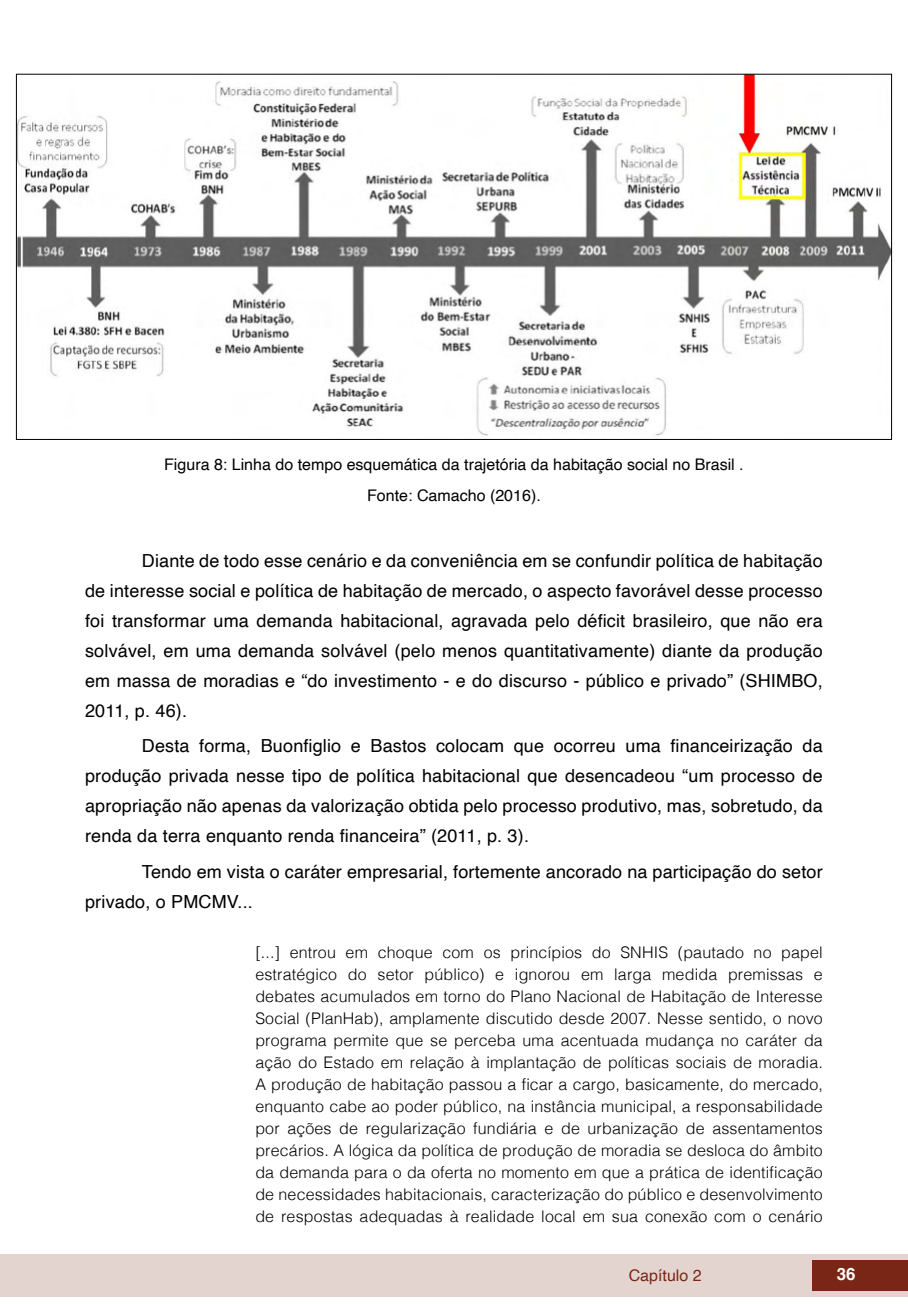
<style>
.page{position:relative;width:908px;height:1304px;background:#fff}
.page>*{position:absolute;margin:0;border:0;box-sizing:border-box;transform-origin:0 0}
.txt{font:18px/30px "Helvetica";letter-spacing:.01em;color:#000;text-align:justify}
.t1{font:700 16.8px "Helvetica";color:#fff}
.citacoes{font:300 16px/22px "Helvetica";letter-spacing:.01em;color:#000;text-align:justify}
.imagens_graf_tab{font:16px "Helvetica";color:#000}
.t2{font:16px "Helvetica";color:#7a2616}
</style>
<div class="page">
<div style="left:0;top:1254px;width:906px;height:43px;background:#e4d4d0"></div>
<div style="left:812px;top:1261px;width:95px;height:30px;background:#7a2616"></div>
<img style="left:18px;top:76px;width:871px;height:360px">
<p class="imagens_graf_tab" style="left:164px;top:453px;width:580px">Figura 8: Linha do tempo esquemática da trajetória da habitação social no Brasil .</p>
<p class="imagens_graf_tab" style="left:367px;top:483px;width:175px">Fonte: Camacho (2016).</p>
<p class="txt" style="left:85px;top:546px;width:738px;text-indent:57px">Diante de todo esse cenário e da conveniência em se confundir política de habitação de interesse social e política de habitação de mercado, o aspecto favorável desse processo foi transformar uma demanda habitacional, agravada pelo déficit brasileiro, que não era solvável, em uma demanda solvável (pelo menos quantitativamente) diante da produção em massa de moradias e “do investimento - e do discurso - público e privado” (SHIMBO, 2011, p. 46).</p>
<p class="txt" style="left:85px;top:732px;width:738px;text-indent:57px">Desta forma, Buonfiglio e Bastos colocam que ocorreu uma financeirização da produção privada nesse tipo de política habitacional que desencadeou “um processo de apropriação não apenas da valorização obtida pelo processo produtivo, mas, sobretudo, da renda da terra enquanto renda financeira” (2011, p. 3).</p>
<p class="txt" style="left:85px;top:857px;width:738px;text-indent:57px">Tendo em vista o caráter empresarial, fortemente ancorado na participação do setor privado, o PMCMV...</p>
<p class="citacoes" style="left:255px;top:941px;width:568px">[...] entrou em choque com os princípios do SNHIS (pautado no papel estratégico do setor público) e ignorou em larga medida premissas e debates acumulados em torno do Plano Nacional de Habitação de Interesse Social (PlanHab), amplamente discutido desde 2007. Nesse sentido, o novo programa permite que se perceba uma acentuada mudança no caráter da ação do Estado em relação à implantação de políticas sociais de moradia.<br>A produção de habitação passou a ficar a cargo, basicamente, do mercado, enquanto cabe ao poder público, na instância municipal, a responsabilidade por ações de regularização fundiária e de urbanização de assentamentos precários. A lógica da política de produção de moradia se desloca do âmbito da demanda para o da oferta no momento em que a prática de identificação de necessidades habitacionais, caracterização do público e desenvolvimento de respostas adequadas à realidade local em sua conexão com o cenário</p>
<p class="t2" style="left:628px;top:1263px;width:74px">Capítulo 2</p>
<p class="t1" style="left:836px;top:1261px;width:20px">36</p>
</div>
